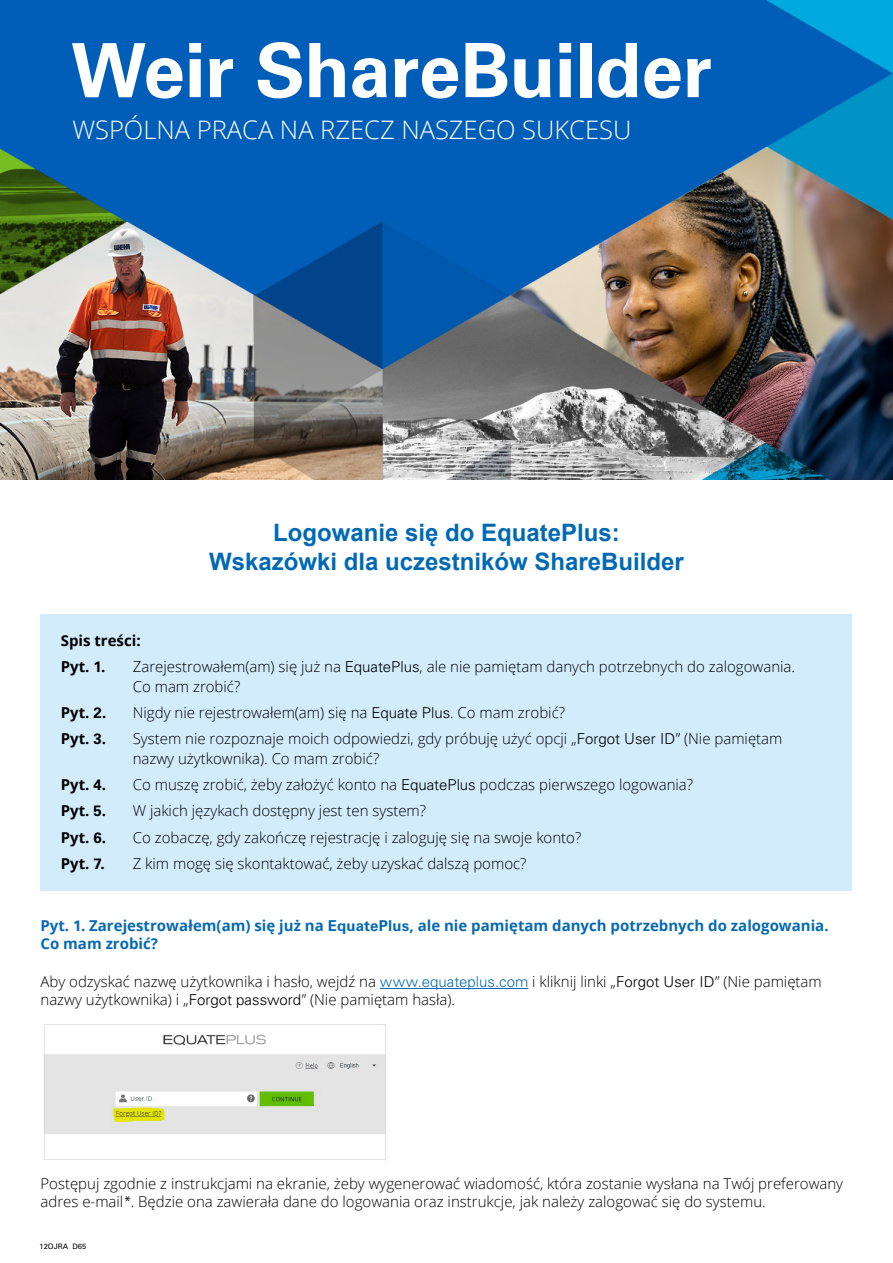
<style>
.page{position:relative;width:893px;height:1263px;background:#fff}
.page>*{position:absolute;margin:0;border:0;box-sizing:border-box;transform-origin:0 0}
.t1{font:700 75px "Univers LT Std";letter-spacing:-.005em;color:#fff}
.t2{font:300 25.5px "Open Sans";color:#fff}
.t3{font:700 24px/28.8px "Arial";color:#0069b4;text-align:center}
.t4{font:300 15px/19.5px "Open Sans";color:#000}
.t5{font:700 15px/18px "Open Sans";color:#0669b3}
.t6{font:700 15px/26.2px "Open Sans";color:#000}
.t7{font:7.5px "Univers LT Std";color:#000}
.s1{font-family:"Univers LT Std"}
.s2{font-family:"Univers LT Std";color:#0669b3}
</style>
<div class="page">
<img style="left:44px;top:1024px;width:342px;height:136px">
<img style="left:0;top:0;width:893px;height:479px">
<div style="left:40px;top:614px;width:812px;height:277px;background:#d2ecfc"></div>
<hr style="left:380px;top:988px;width:148px;height:1px;background:#0669b3">
<h1 class="t1" style="left:71px;top:27px;width:642px">Weir ShareBuilder</h1>
<h2 class="t2" style="left:72px;top:112px;width:561px">WSPÓLNA PRACA NA RZECZ NASZEGO SUKCESU</h2>
<h3 class="t3" style="left:209px;top:518px;width:476px">Logowanie się do EquatePlus:<br>Wskazówki dla uczestników ShareBuilder</h3>
<p class="t6" style="left:61px;top:627px;width:81px">Spis treści:<br>Pyt. <span class="s1">1</span>.</p>
<p class="t4" style="left:133px;top:657px;width:664px">Zarejestrowałem(am) się już na <span class="s1">EquatePlus</span>, ale nie pamiętam danych potrzebnych do zalogowania.<br>Co mam zrobić?</p>
<p class="t6" style="left:61px;top:699px;width:47px">Pyt. <span class="s1">2</span>.</p>
<p class="t4" style="left:133px;top:702px;width:434px">Nigdy nie rejestrowałem(am) się na <span class="s1">Equate Plus</span>. Co mam zrobić?</p>
<p class="t6" style="left:61px;top:725px;width:47px">Pyt. <span class="s1">3</span>.</p>
<p class="t4" style="left:133px;top:729px;width:651px">System nie rozpoznaje moich odpowiedzi, gdy próbuję użyć opcji „<span class="s1">Forgot User ID</span>” (Nie pamiętam nazwy użytkownika). Co mam zrobić?</p>
<p class="t6" style="left:61px;top:771px;width:47px">Pyt. <span class="s1">4</span>.</p>
<p class="t4" style="left:133px;top:774px;width:562px">Co muszę zrobić, żeby założyć konto na <span class="s1">EquatePlus</span> podczas pierwszego logowania?</p>
<p class="t6" style="left:61px;top:797px;width:47px">Pyt. <span class="s1">5</span>.</p>
<p class="t4" style="left:133px;top:801px;width:295px">W jakich językach dostępny jest ten system?</p>
<p class="t6" style="left:61px;top:824px;width:47px">Pyt. <span class="s1">6</span>.</p>
<p class="t4" style="left:133px;top:827px;width:450px">Co zobaczę, gdy zakończę rejestrację i zaloguję się na swoje konto?</p>
<p class="t6" style="left:61px;top:850px;width:46px">Pyt. <span class="s1">7</span>.</p>
<p class="t4" style="left:133px;top:853px;width:395px">Z kim mogę się skontaktować, żeby uzyskać dalszą pomoc?</p>
<p class="t5" style="left:40px;top:916px;width:790px">Pyt. <span class="s1">1</span>. Zarejestrowałem(am) się już na <span class="s1">EquatePlus</span>, ale nie pamiętam danych potrzebnych do zalogowania.<br>Co mam zrobić?</p>
<p class="t4" style="left:41px;top:972px;width:783px;line-height:18px">Aby odzyskać nazwę użytkownika i hasło, wejdź na <span class="s2">www.equateplus.com</span> i kliknij linki „<span class="s1">Forgot User ID</span>” (Nie pamiętam nazwy użytkownika) i „<span class="s1">Forgot password</span>” (Nie pamiętam hasła).</p>
<p class="t4" style="left:41px;top:1174px;width:804px;line-height:18px">Postępuj zgodnie z instrukcjami na ekranie, żeby wygenerować wiadomość, która zostanie wysłana na Twój preferowany adres e-mail<span class="s1">*</span>. Będzie ona zawierała dane do logowania oraz instrukcje, jak należy zalogować się do systemu.</p>
<p class="t7" style="left:40px;top:1242px;width:48px">12OJRA D65</p>
</div>
